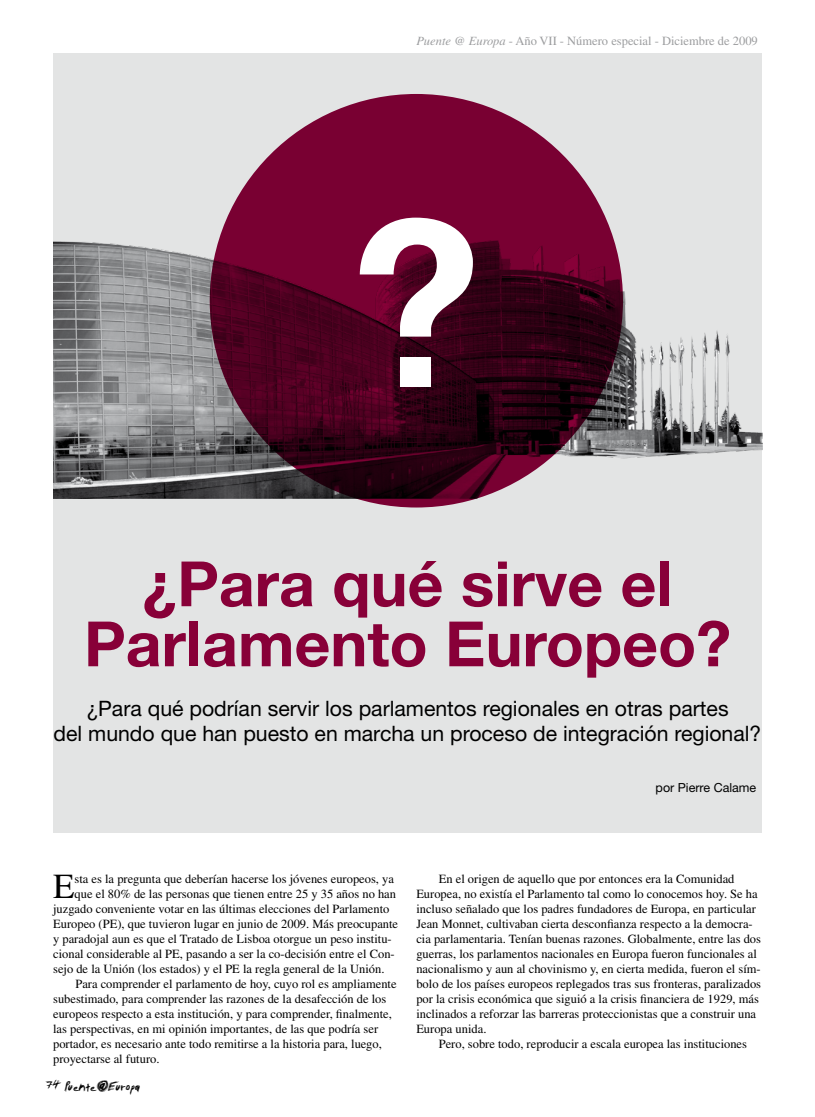
<style>
.page{position:relative;width:815px;height:1117px;background:#fff}
.page>*{position:absolute;margin:0;border:0;box-sizing:border-box;transform-origin:0 0}
.t1{font:700 62.5px/60px "Helvetica Neue";color:#880038;text-align:center}
.t2{font:35.12px "Times";color:#000}
.t3{font:21.25px/25px "Helvetica Neue";color:#000;text-align:center}
.t4{font:15px "Tibetan Beefgarden AOE";color:#000}
.t5{font:12.5px/15px "Times";color:#000}
.t6{font:12.5px "Times";color:#9c9d9f}
.t7{font:12.5px "Helvetica Neue";color:#000}
.s1{font-style:italic}
.s2{font-size:20px}
</style>
<div class="page">
<div style="left:54px;top:53px;width:708px;height:779px;background:#e3e4e4"></div>
<img style="left:53px;top:214px;width:709px;height:284px">
<svg style="left:210px;top:94px;width:413px;height:413px;background:#530022"></svg>
<svg style="left:360px;top:217px;width:113px;height:119px;background:#ab7c90"></svg>
<div style="left:401px;top:357px;width:30px;height:29px;background:#fff"></div>
<p class="t6" style="left:416px;top:34px;width:343px"><span class="s1">Puente @ Europa</span> - Año VII - Número especial - Diciembre de 2009</p>
<h1 class="t1" style="left:84px;top:552px;width:648px">¿Para qué sirve el<br>Parlamento Europeo?</h1>
<h3 class="t3" style="left:54px;top:695px;width:709px">¿Para qué podrían servir los parlamentos regionales en otras partes<br>del mundo que han puesto en marcha un proceso de integración regional?</h3>
<p class="t7" style="left:656px;top:780px;width:102px">por Pierre Calame</p>
<h2 class="t2" style="left:53px;top:866px;width:23px">E</h2>
<p class="t5" style="left:75px;top:871px;width:321px">sta es la pregunta que deberían hacerse los jóvenes europeos, ya</p>
<p class="t5" style="left:75px;top:886px;width:323px">que el 80% de las personas que tienen entre 25 y 35 años no han</p>
<p class="t5" style="left:53px;top:901px;width:338px">juzgado conveniente votar en las últimas elecciones del Parlamento</p>
<p class="t5" style="left:53px;top:916px;width:347px">Europeo (PE), que tuvieron lugar en junio de 2009. Más preocupante</p>
<p class="t5" style="left:53px;top:931px;width:340px">y paradojal aun es que el Tratado de Lisboa otorgue un peso institu-</p>
<p class="t5" style="left:53px;top:946px;width:343px">cional considerable al PE, pasando a ser la co-decisión entre el Con-</p>
<p class="t5" style="left:53px;top:961px;width:333px">sejo de la Unión (los estados) y el PE la regla general de la Unión.</p>
<p class="t5" style="left:76px;top:976px;width:323px">Para comprender el parlamento de hoy, cuyo rol es ampliamente</p>
<p class="t5" style="left:53px;top:991px;width:335px">subestimado, para comprender las razones de la desafección de los</p>
<p class="t5" style="left:53px;top:1006px;width:340px">europeos respecto a esta institución, y para comprender, finalmente,</p>
<p class="t5" style="left:53px;top:1021px;width:327px">las perspectivas, en mi opinión importantes, de las que podría ser</p>
<p class="t5" style="left:53px;top:1036px;width:330px">portador, es necesario ante todo remitirse a la historia para, luego,</p>
<p class="t5" style="left:53px;top:1051px;width:108px">proyectarse al futuro.</p>
<p class="t4" style="left:46px;top:1077px;width:95px"><span class="s2">74</span> Puente@Europa</p>
<p class="t5" style="left:416px;top:871px;width:346px;text-indent:22px">En el origen de aquello que por entonces era la Comunidad Europea, no existía el Parlamento tal como lo conocemos hoy. Se ha incluso señalado que los padres fundadores de Europa, en particular Jean Monnet, cultivaban cierta desconfianza respecto a la democra&shy;cia parlamentaria. Tenían buenas razones. Globalmente, entre las dos guerras, los parlamentos nacionales en Europa fueron funcionales al nacionalismo y aun al chovinismo y, en cierta medida, fueron el sím&shy;bolo de los países europeos replegados tras sus fronteras, paralizados por la crisis económica que siguió a la crisis financiera de 1929, más inclinados a reforzar las barreras proteccionistas que a construir una Europa unida.</p>
<p class="t5" style="left:439px;top:1036px;width:310px">Pero, sobre todo, reproducir a escala europea las instituciones</p>
</div>
